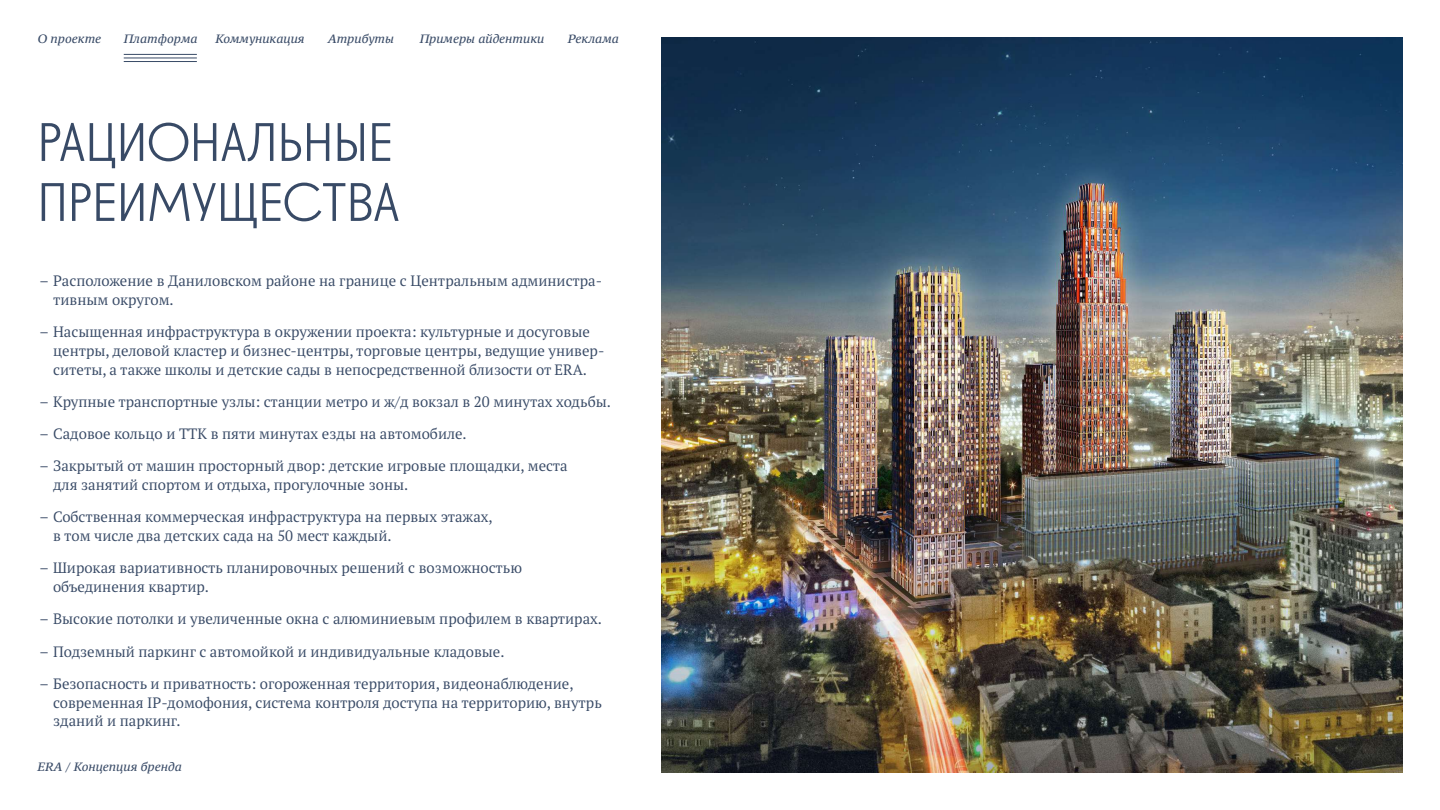
<style>
.page{position:relative;width:1440px;height:810px;background:#fff}
.page>*{position:absolute;margin:0;border:0;box-sizing:border-box;transform-origin:0 0}
.t1{font:54px/60px "Decart";color:#384a66}
.t2{font:15px/18.8px "PT Serif Pro";color:#384a66}
.t3{font:italic 12px "PT Serif Caption";color:#384a66}
</style>
<div class="page">
<img style="left:662px;top:38px;width:740px;height:734px">
<hr style="left:124px;top:54px;width:73px;height:1px;background:#384a66">
<hr style="left:124px;top:58px;width:73px;height:1px;background:#384a66">
<hr style="left:124px;top:61px;width:73px;height:1px;background:#384a66">
<p class="t3" style="left:38px;top:31px;width:65px">О проекте</p>
<p class="t3" style="left:124px;top:31px;width:75px">Платформа</p>
<p class="t3" style="left:215px;top:31px;width:91px">Коммуникация</p>
<p class="t3" style="left:328px;top:31px;width:68px">Атрибуты</p>
<p class="t3" style="left:420px;top:31px;width:126px">Примеры айдентики</p>
<p class="t3" style="left:568px;top:31px;width:53px">Реклама</p>
<h1 class="t1" style="left:38px;top:114px;width:364px">РАЦИОНАЛЬНЫЕ<br>ПРЕИМУЩЕСТВА</h1>
<p class="t2" style="left:53px;top:271px;width:551px;text-indent:-14px">– Расположение в Даниловском районе на границе с Центральным администра&shy;тивным округом.</p>
<p class="t2" style="left:53px;top:322px;width:553px;text-indent:-14px">– Насыщенная инфраструктура в окружении проекта: культурные и досуговые центры, деловой кластер и бизнес-центры, торговые центры, ведущие универ&shy;ситеты, а также школы и детские сады в непосредственной близости от ERA.</p>
<p class="t2" style="left:40px;top:392px;width:573px">– Крупные транспортные узлы: станции метро и ж/д вокзал в 20 минутах ходьбы.</p>
<p class="t2" style="left:40px;top:424px;width:429px">– Садовое кольцо и ТТК в пяти минутах езды на автомобиле.</p>
<p class="t2" style="left:53px;top:456px;width:516px;text-indent:-13px">– Закрытый от машин просторный двор: детские игровые площадки, места для занятий спортом и отдыха, прогулочные зоны.</p>
<p class="t2" style="left:53px;top:507px;width:441px;text-indent:-14px">– Собственная коммерческая инфраструктура на первых этажах, в том числе два детских сада на 50 мест каждый.</p>
<p class="t2" style="left:53px;top:558px;width:470px;text-indent:-14px">– Широкая вариативность планировочных решений с возможностью объединения квартир.</p>
<p class="t2" style="left:40px;top:609px;width:564px">– Высокие потолки и увеличенные окна с алюминиевым профилем в квартирах.</p>
<p class="t2" style="left:40px;top:642px;width:466px">– Подземный паркинг с автомойкой и индивидуальные кладовые.</p>
<p class="t2" style="left:53px;top:674px;width:550px;text-indent:-14px">– Безопасность и приватность: огороженная территория, видеонаблюдение, современная IP-домофония, система контроля доступа на территорию, внутрь зданий и паркинг.</p>
<p class="t3" style="left:38px;top:759px;width:146px">ERA / Концепция бренда</p>
</div>
